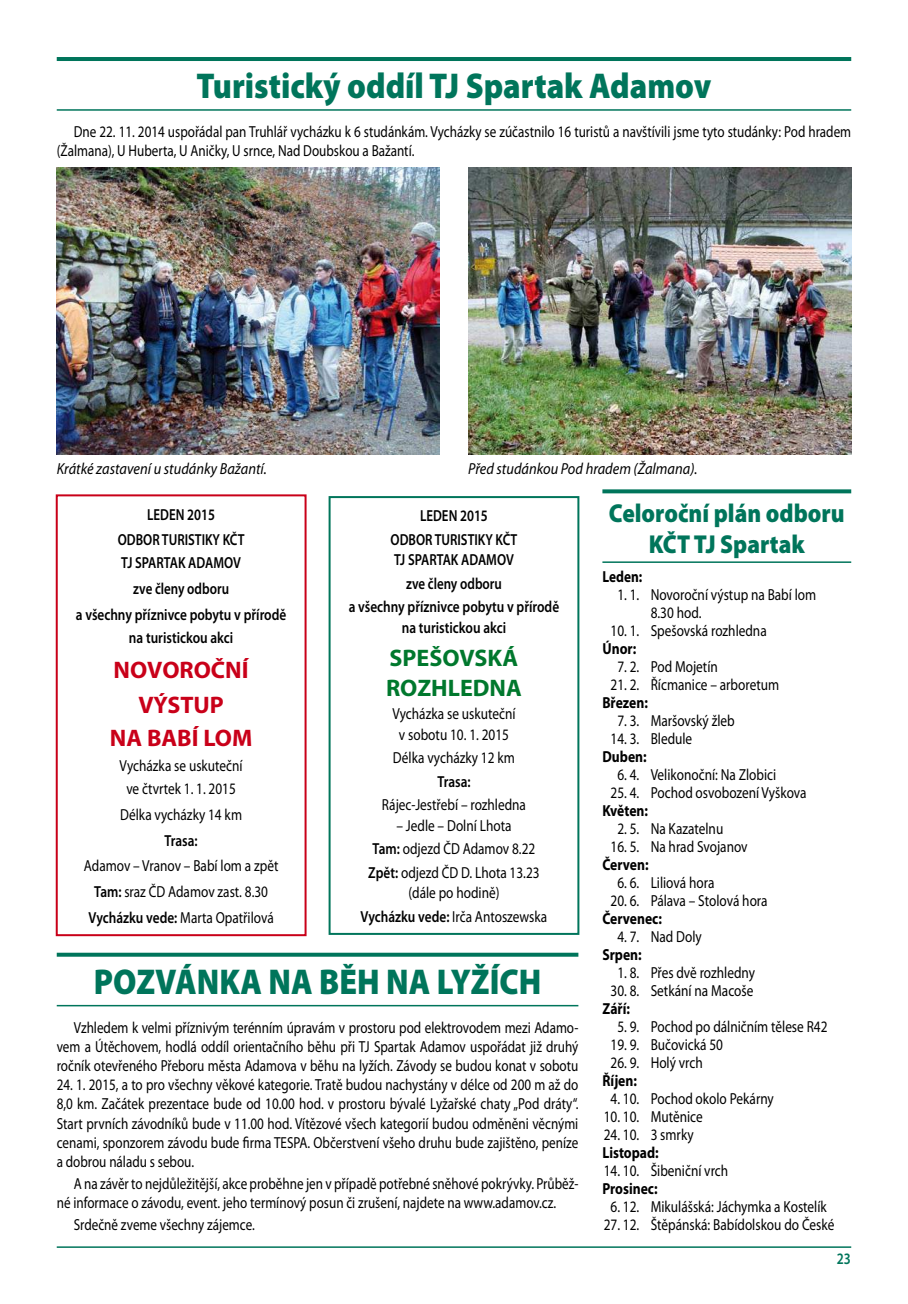
<style>
.page{position:relative;width:908px;height:1304px;background:#fff}
.page>*{position:absolute;margin:0;border:0;box-sizing:border-box;transform-origin:0 0}
.t1{font:900 36px "Myriad Pro";color:#00755b;scale:.89 1}
.t2{font:900 26px/31.2px "Myriad Pro";color:#00755b;text-align:center;scale:.89 1}
.t3{font:700 24px/35.4px "Myriad Pro";color:#c90019;text-align:center}
.t4{font:700 24px/30.2px "Myriad Pro";color:#00782d}
.t5{font:16px/19.2px "Myriad Pro";color:#000;scale:.82 1}
.t6{font:16px/23.4px "Myriad Pro";color:#000;text-align:center;scale:.83 1}
.t7{font:600 16px/25.8px "Myriad Pro";color:#000;text-align:center;scale:.81 1}
.t8{font:700 16px "Myriad Pro";color:#000;scale:.85 1}
.t9{font:italic 16px "Myriad Pro";color:#000;scale:.9 1}
.t10{font:600 16px "Myriad Pro";color:#000;scale:.83 1}
.t11{font:700 16px "Myriad Pro";color:#000;scale:.83 1}
.t12{font:600 16px "Myriad Pro";color:#00755b;scale:.82 1}
.s1{font-weight:600}
</style>
<div class="page">
<hr style="left:57px;top:1246px;width:793px;height:2px;background:#00755b">
<hr style="left:57px;top:57px;width:793px;height:4px;background:#00755b">
<hr style="left:57px;top:109px;width:793px;height:2px;background:#00755b">
<img style="left:468px;top:167px;width:382px;height:287px">
<img style="left:57px;top:167px;width:382px;height:287px">
<svg style="left:602px;top:489px;width:248px;height:4px"></svg>
<hr style="left:602px;top:561px;width:248px;height:2px;background:#00755b">
<svg style="left:57px;top:953px;width:521px;height:4px;background:#117e66"></svg>
<hr style="left:57px;top:1005px;width:521px;height:1px;background:#00755b">
<div style="left:56px;top:494px;width:250px;height:442px;border:2px solid #c90019"></div>
<div style="left:328px;top:496px;width:251px;height:439px;border:2px solid #00755b"></div>
<h1 class="t1" style="left:196px;top:62px;width:580px">Turistický oddíl TJ Spartak Adamov</h1>
<p class="t5" style="left:57px;top:122px;width:969px;text-indent:17px">Dne 22. 11. 2014 uspořádal pan Truhlář vycházku k 6 studánkám. Vycházky se zúčastnilo 16 turistů a navštívili jsme tyto studánky: Pod hradem (Žalmana), U Huberta, U Aničky, U srnce, Nad Doubskou a Bažantí.</p>
<p class="t9" style="left:57px;top:459px;width:235px">Krátké zastavení u studánky Bažantí.</p>
<p class="t9" style="left:468px;top:459px;width:256px">Před studánkou Pod hradem (Žalmana).</p>
<p class="t7" style="left:118px;top:501px;width:158px">LEDEN 2015<br>ODBOR TURISTIKY KČT</p>
<p class="t7" style="left:76px;top:550px;width:261px">TJ SPARTAK ADAMOV<br>zve členy odboru<br>a všechny příznivce pobytu v přírodě</p>
<p class="t10" style="left:129px;top:627px;width:127px">na turistickou akci</p>
<h3 class="t3" style="left:114px;top:651px;width:136px">NOVOROČNÍ<br>VÝSTUP</h3>
<h3 class="t3" style="left:110px;top:719px;width:144px">NA BABÍ LOM</h3>
<p class="t6" style="left:120px;top:754px;width:150px;line-height:22.8px">Vycházka se uskuteční ve čtvrtek 1. 1. 2015</p>
<p class="t6" style="left:120px;top:803px;width:148px">Délka vycházky 14 km</p>
<p class="t10" style="left:164px;top:830px;width:41px">Trasa:</p>
<p class="t6" style="left:84px;top:853px;width:236px;line-height:25.8px">Adamov – Vranov – Babí lom a zpět<br><span class="s1">Tam:</span> sraz ČD Adamov zast. 8.30<br><span class="s1">Vycházku vede:</span> Marta Opatřilová</p>
<p class="t7" style="left:390px;top:504px;width:158px;line-height:23.4px">LEDEN 2015<br>ODBOR TURISTIKY KČT</p>
<p class="t7" style="left:348px;top:548px;width:261px;line-height:23.4px">TJ SPARTAK ADAMOV<br>zve členy odboru<br>a všechny příznivce pobytu v přírodě</p>
<p class="t10" style="left:401px;top:617px;width:127px">na turistickou akci</p>
<h3 class="t4" style="left:386px;top:642px;width:137px">SPEŠOVSKÁ<br>ROZHLEDNA</h3>
<p class="t6" style="left:392px;top:703px;width:150px;line-height:20.6px">Vycházka se uskuteční v sobotu 10. 1. 2015</p>
<p class="t6" style="left:393px;top:746px;width:148px">Délka vycházky 12 km</p>
<p class="t10" style="left:437px;top:771px;width:41px">Trasa:</p>
<p class="t6" style="left:382px;top:793px;width:175px">Rájec-Jestřebí – rozhledna</p>
<p class="t6" style="left:368px;top:813px;width:208px">– Jedle – Dolní Lhota<br><span class="s1">Tam:</span> odjezd ČD Adamov 8.22<br><span class="s1">Zpět:</span> odjezd ČD D. Lhota 13.23</p>
<p class="t6" style="left:360px;top:881px;width:226px">(dále po hodině)<br><span class="s1">Vycházku vede:</span> Irča Antoszewska</p>
<h1 class="t1" style="left:94px;top:957px;width:504px">POZVÁNKA NA BĚH NA LYŽÍCH</h1>
<p class="t5" style="left:57px;top:1017px;width:637px;text-align:justify;text-indent:17px">Vzhledem k velmi příznivým terénním úpravám v prostoru pod elektrovodem mezi Adamo&shy;vem a Útěchovem, hodlá oddíl orientačního běhu při TJ Spartak Adamov uspořádat již druhý ročník otevřeného Přeboru města Adamova v běhu na lyžích. Závody se budou konat v sobotu</p>
<p class="t5" style="left:57px;top:1075px;width:637px;text-align:justify">24. 1. 2015, a to pro všechny věkové kategorie. Tratě budou nachystány v délce od 200 m až do 8,0 km. Začátek prezentace bude od 10.00 hod. v prostoru bývalé Lyžařské chaty „Pod dráty“.<br>Start prvních závodníků bude v 11.00 hod. Vítězové všech kategorií budou odměněni věcnými cenami, sponzorem závodu bude firma TESPA. Občerstvení všeho druhu bude zajištěno, peníze a dobrou náladu s sebou.</p>
<p class="t5" style="left:57px;top:1174px;width:637px;text-indent:17px">A na závěr to nejdůležitější, akce proběhne jen v případě potřebné sněhové pokrývky. Průběž&shy;né informace o závodu, event. jeho termínový posun či zrušení, najdete na www.adamov.cz.</p>
<p class="t5" style="left:74px;top:1215px;width:222px">Srdečně zveme všechny zájemce.</p>
<h2 class="t2" style="left:608px;top:496px;width:266px">Celoroční plán odboru<br>KČT TJ Spartak</h2>
<p class="t11" style="left:602px;top:566px;width:50px">Leden:</p>
<p class="t6" style="left:650px;top:586px;width:201px;line-height:18px;text-align:left;text-indent:-33px">1. 1. Novoroční výstup na Babí lom<br>8.30 hod.</p>
<p class="t6" style="left:610px;top:619px;width:190px">10. 1. Spešovská rozhledna</p>
<p class="t8" style="left:602px;top:638px;width:41px">Únor:</p>
<p class="t6" style="left:617px;top:655px;width:122px">7. 2. Pod Mojetín</p>
<p class="t6" style="left:610px;top:673px;width:204px">21. 2. Řícmanice – arboretum</p>
<p class="t8" style="left:602px;top:692px;width:55px">Březen:</p>
<p class="t6" style="left:617px;top:709px;width:143px">7. 3. Maršovský žleb</p>
<p class="t6" style="left:610px;top:727px;width:100px">14. 3. Bledule</p>
<p class="t8" style="left:602px;top:746px;width:54px">Duben:</p>
<p class="t6" style="left:617px;top:763px;width:193px">6. 4. Velikonoční: Na Zlobici</p>
<p class="t6" style="left:610px;top:781px;width:238px">25. 4. Pochod osvobození Vyškova</p>
<p class="t8" style="left:602px;top:800px;width:55px">Květen:</p>
<p class="t6" style="left:617px;top:817px;width:129px">2. 5. Na Kazatelnu</p>
<p class="t6" style="left:610px;top:835px;width:167px">16. 5. Na hrad Svojanov</p>
<p class="t8" style="left:602px;top:854px;width:56px">Červen:</p>
<p class="t6" style="left:617px;top:871px;width:118px">6. 6. Liliová hora</p>
<p class="t6" style="left:610px;top:889px;width:191px">20. 6. Pálava – Stolová hora</p>
<p class="t8" style="left:602px;top:908px;width:71px">Červenec:</p>
<p class="t6" style="left:617px;top:925px;width:103px">4. 7. Nad Doly</p>
<p class="t8" style="left:602px;top:944px;width:48px">Srpen:</p>
<p class="t6" style="left:617px;top:961px;width:167px">1. 8. Přes dvě rozhledny</p>
<p class="t6" style="left:610px;top:979px;width:173px">30. 8. Setkání na Macoše</p>
<p class="t8" style="left:602px;top:998px;width:34px">Září:</p>
<p class="t6" style="left:617px;top:1015px;width:254px">5. 9. Pochod po dálničním tělese R42</p>
<p class="t6" style="left:610px;top:1033px;width:137px">19. 9. Bučovická 50</p>
<p class="t6" style="left:610px;top:1051px;width:113px">26. 9. Holý vrch</p>
<p class="t8" style="left:602px;top:1070px;width:42px">Říjen:</p>
<p class="t6" style="left:610px;top:1087px;width:198px">4. 10. Pochod okolo Pekárny</p>
<p class="t6" style="left:603px;top:1105px;width:121px">10. 10. Mutěnice</p>
<p class="t6" style="left:603px;top:1123px;width:110px">24. 10. 3 smrky</p>
<p class="t8" style="left:602px;top:1142px;width:68px">Listopad:</p>
<p class="t6" style="left:603px;top:1159px;width:151px">14. 10. Šibeniční vrch</p>
<p class="t8" style="left:602px;top:1178px;width:66px">Prosinec:</p>
<p class="t6" style="left:610px;top:1195px;width:262px">6. 12. Mikulášská: Jáchymka a Kostelík</p>
<p class="t6" style="left:603px;top:1213px;width:279px">27. 12. Štěpánská: Babídolskou do České</p>
<p class="t12" style="left:836px;top:1249px;width:17px">23</p>
</div>
